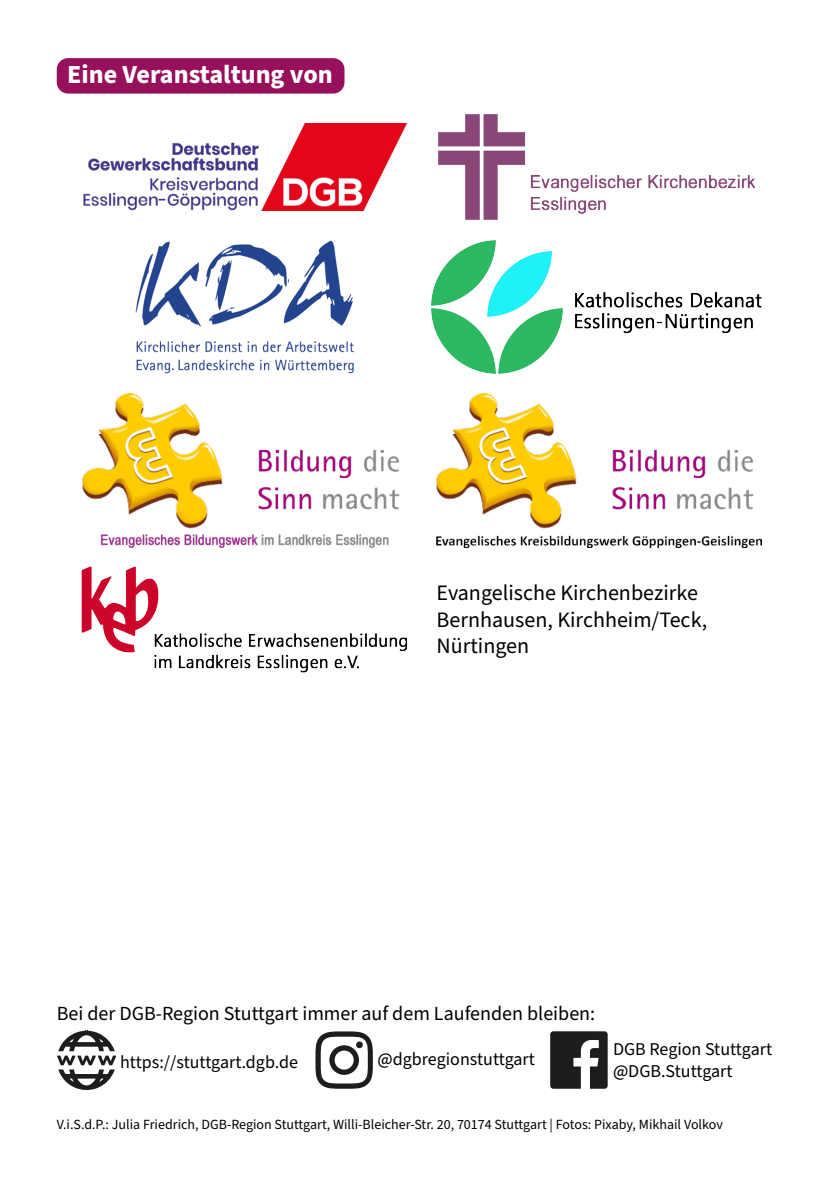
<style>
.page{position:relative;width:840px;height:1191px;background:#fff}
.page>*{position:absolute;margin:0;border:0;box-sizing:border-box;transform-origin:0 0}
.t1{font:700 26px "Source Sans Pro";color:#fff}
.t2{font:22px/26.4px "Source Sans Pro";color:#000}
.t3{font:20px "Source Sans Pro";color:#000}
.t4{font:18px "Source Sans Pro";color:#000}
.t5{font:14px "Source Sans Pro";color:#000}
</style>
<div class="page">
<div style="left:57px;top:58px;width:287px;height:36px;background:#96105b;border-radius:11px"></div>
<img style="left:82px;top:393px;width:318px;height:154px">
<img style="left:436px;top:393px;width:325px;height:154px">
<img style="left:82px;top:567px;width:324px;height:106px">
<img style="left:135px;top:241px;width:219px;height:133px">
<img style="left:83px;top:124px;width:324px;height:86px">
<img style="left:438px;top:114px;width:318px;height:106px">
<img style="left:431px;top:241px;width:330px;height:133px">
<svg style="left:315px;top:1031px;width:57px;height:57px"></svg>
<svg style="left:550px;top:1031px;width:57px;height:57px"></svg>
<svg style="left:57px;top:1030px;width:59px;height:60px"></svg>
<p class="t1" style="left:67px;top:57px;width:267px">Eine Veranstaltung von</p>
<p class="t2" style="left:436px;top:580px;width:263px">Evangelische Kirchenbezirke</p>
<p class="t2" style="left:436px;top:607px;width:272px">Bernhausen, Kirchheim/Teck,<br>Nürtingen</p>
<p class="t3" style="left:57px;top:1000px;width:539px">Bei der DGB-Region Stuttgart immer auf dem Laufenden bleiben:</p>
<p class="t4" style="left:120px;top:1049px;width:179px">https://stuttgart.dgb.de</p>
<p class="t4" style="left:377px;top:1047px;width:159px">@dgbregionstuttgart</p>
<p class="t4" style="left:612px;top:1037px;width:160px">DGB Region Stuttgart</p>
<p class="t4" style="left:612px;top:1059px;width:121px">@DGB.Stuttgart</p>
<p class="t5" style="left:57px;top:1115px;width:667px">V.i.S.d.P.: Julia Friedrich, DGB-Region Stuttgart, Willi-Bleicher-Str. 20, 70174 Stuttgart | Fotos: Pixaby, Mikhail Volkov</p>
</div>
